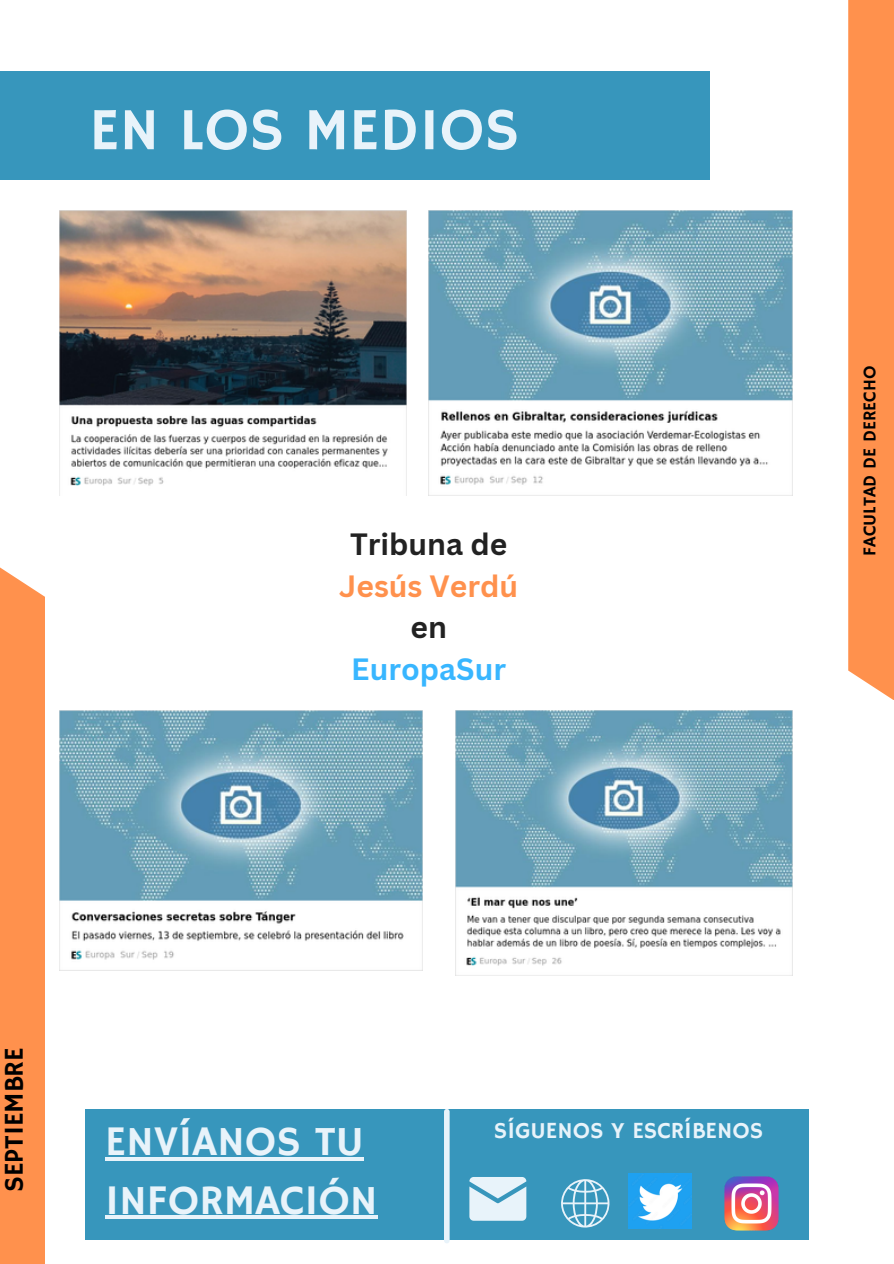
<style>
.page{position:relative;width:894px;height:1264px;background:#fff}
.page>*{position:absolute;margin:0;border:0;box-sizing:border-box;transform-origin:0 0}
.t1{font:60px "Hammersmith One";color:#e8f3fa}
.t2{font:42px/58.5px "Hammersmith One";color:#e8f3fa}
.t3{font:700 30px/41.7px "Canva Sans";color:#ff914d;text-align:center}
.t4{font:700 30px "Canva Sans";color:#222}
.t5{font:27.15px "Hammersmith One";color:#000}
.t6{font:23.1px "Hammersmith One";color:#e8f3fa}
.t7{font:18px "Hammersmith One";color:#000}
.s1{color:#222}
.s2{color:#38b6ff}
</style>
<div class="page">
<div style="left:0;top:567px;width:45px;height:696px;background:#ff914d"></div>
<div style="left:848px;top:0;width:45px;height:700px;background:#ff914d"></div>
<div style="left:0;top:71px;width:709px;height:108px;background:#3796bc"></div>
<img style="left:59px;top:210px;width:347px;height:286px">
<img style="left:428px;top:210px;width:363px;height:286px">
<img style="left:59px;top:710px;width:363px;height:260px">
<img style="left:455px;top:710px;width:336px;height:265px">
<div style="left:85px;top:1108px;width:723px;height:131px;background:#3796bc"></div>
<hr style="left:105px;top:1157px;width:259px;height:3px;background:#e8f3fa">
<hr style="left:105px;top:1215px;width:273px;height:4px;background:#e8f3fa">
<div style="left:444px;top:1111px;width:5px;height:129px;background:#e8f3fa"></div>
<svg style="left:469px;top:1177px;width:57px;height:43px;background:#d1e6f1"></svg>
<svg style="left:561px;top:1179px;width:49px;height:49px"></svg>
<img style="left:628px;top:1173px;width:63px;height:55px">
<img style="left:724px;top:1176px;width:54px;height:54px">
<h1 class="t1" style="left:89px;top:95px;width:431px">EN LOS MEDIOS</h1>
<h4 class="t4" style="left:350px;top:523px;width:159px">Tribuna de</h4>
<h4 class="t3" style="left:339px;top:564px;width:180px">Jesús Verdú <span class="s1">en<br></span><span class="s2">EuropaSur</span></h4>
<h3 class="t7" style="left:859px;top:556px;width:192px;rotate:-90deg">FACULTAD DE DERECHO</h3>
<h2 class="t5" style="left:-2px;top:1191px;width:146px;rotate:-90deg">SEPTIEMBRE</h2>
<h5 class="t2" style="left:105px;top:1114px;width:274px">ENVÍANOS TU<br>INFORMACIÓN</h5>
<p class="t6" style="left:494px;top:1117px;width:271px">SÍGUENOS Y ESCRÍBENOS</p>
</div>
